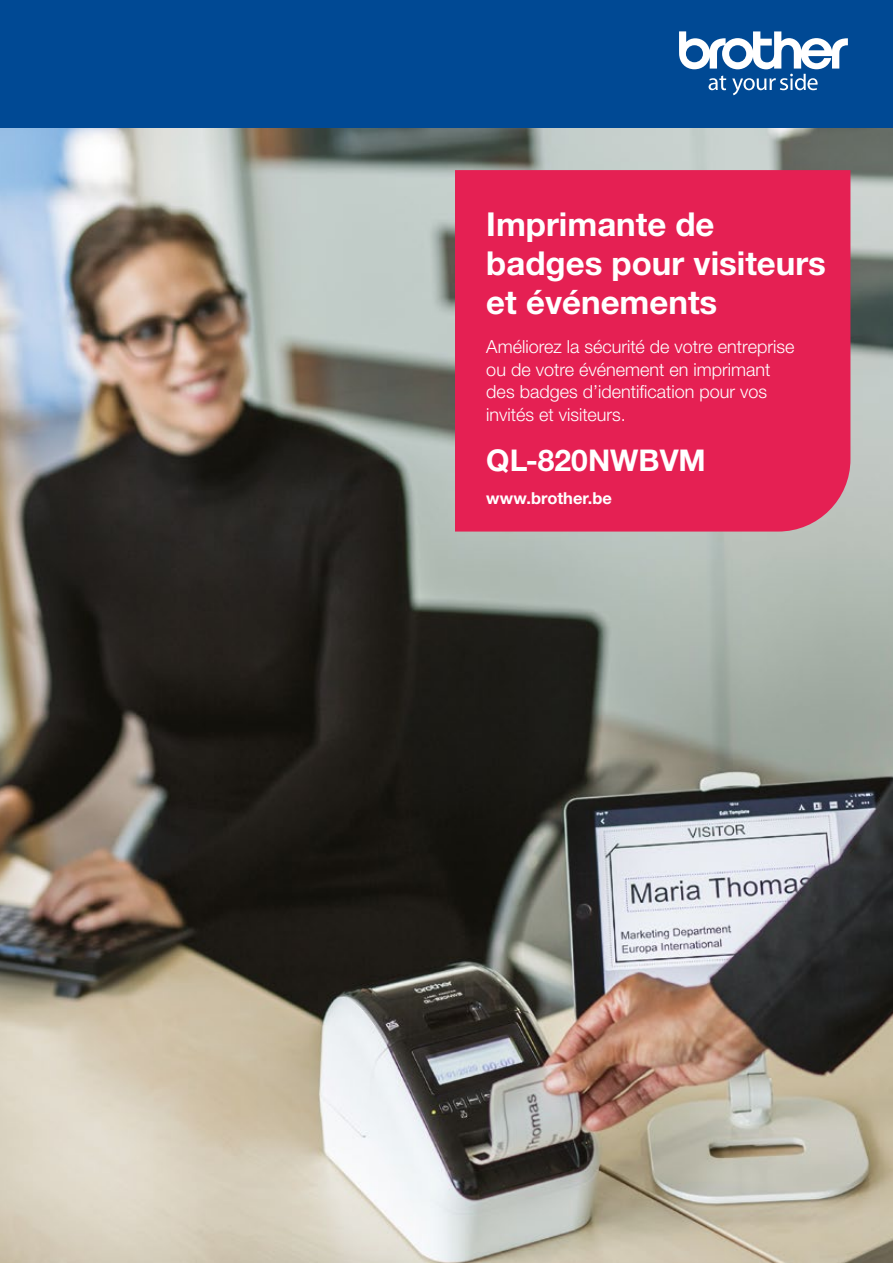
<style>
.page{position:relative;width:893px;height:1263px;background:#fff}
.page>*{position:absolute;margin:0;border:0;box-sizing:border-box;transform-origin:0 0}
.t1{font:700 33px/39px "Helvetica Neue LTW1 G";color:#fff}
.t2{font:700 30px "Helvetica Neue LTW1 G";color:#fff}
.t3{font:300 18px/22.5px "Helvetica Neue LTW1 G";color:#fff}
.t4{font:700 16.5px "Helvetica Neue LTW1 G";color:#fff}
</style>
<div class="page">
<img style="left:0;top:128px;width:893px;height:1135px">
<div style="left:455px;top:170px;width:395px;height:361px;background:#e52053"></div>
<div style="left:0;top:0;width:893px;height:128px;background:#004994"></div>
<svg style="left:679px;top:31px;width:169px;height:64px"></svg>
<h1 class="t1" style="left:486px;top:205px;width:341px">Imprimante de badges pour visiteurs et événements</h1>
<p class="t3" style="left:486px;top:335px;width:310px">Améliorez la sécurité de votre entreprise ou de votre événement en imprimant des badges d’identification pour vos invités et visiteurs.</p>
<h2 class="t2" style="left:486px;top:442px;width:221px">QL-820NWBVM</h2>
<p class="t4" style="left:486px;top:488px;width:127px">www.brother.be</p>
</div>
